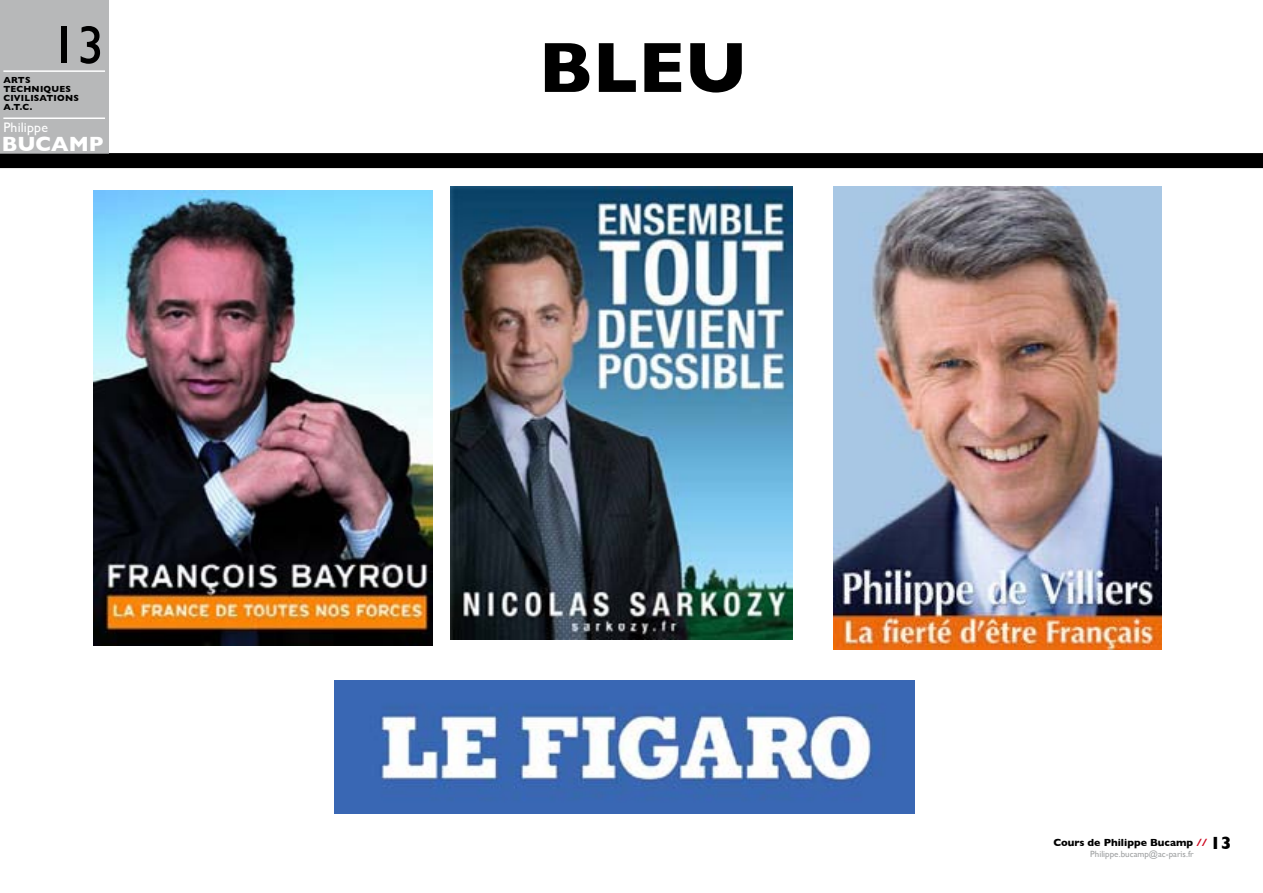
<style>
.page{position:relative;width:1263px;height:893px;background:#fff}
.page>*{position:absolute;margin:0;border:0;box-sizing:border-box;transform-origin:0 0}
.t1{font:700 72px "Gill Sans";color:#000}
.t2{font:54px "Gill Sans";color:#000}
.t3{font:700 21px "Gill Sans";color:#fff}
.t4{font:13.8px "Gill Sans";letter-spacing:.015em;color:#fff}
.t5{font:700 10.5px "Gill Sans";color:#000}
.t6{font:700 9px/9px "Gill Sans";letter-spacing:.025em;color:#000}
.t7{font:9px "Gill Sans";color:#a0a2a3}
.s1{color:#cd071e}
.s2{font-size:18px}
</style>
<div class="page">
<div style="left:0;top:153px;width:1263px;height:15px;background:#000"></div>
<div style="left:0;top:0;width:108px;height:153px;background:#b7b8b9"></div>
<hr style="left:3px;top:70px;width:102px;height:2px;background:#fff">
<hr style="left:3px;top:117px;width:102px;height:2px;background:#fff">
<img style="left:94px;top:190px;width:338px;height:455px">
<img style="left:451px;top:186px;width:341px;height:454px">
<img style="left:833px;top:186px;width:329px;height:463px">
<img style="left:334px;top:680px;width:581px;height:133px">
<h2 class="t2" style="left:50px;top:13px;width:55px">13</h2>
<p class="t6" style="left:3px;top:75px;width:77px">ARTS<br>TECHNIQUES<br>CIVILISATIONS<br>A.T.C.</p>
<h3 class="t4" style="left:3px;top:119px;width:46px">Philippe</h3>
<h3 class="t3" style="left:2px;top:127px;width:103px">BUCAMP</h3>
<h1 class="t1" style="left:539px;top:10px;width:210px">BLEU</h1>
<p class="t5" style="left:1053px;top:834px;width:180px">Cours de Philippe Bucamp <span class="s1">//</span> <span class="s2">13</span></p>
<p class="t7" style="left:1090px;top:848px;width:105px">Philippe.bucamp@ac-paris.fr</p>
</div>
